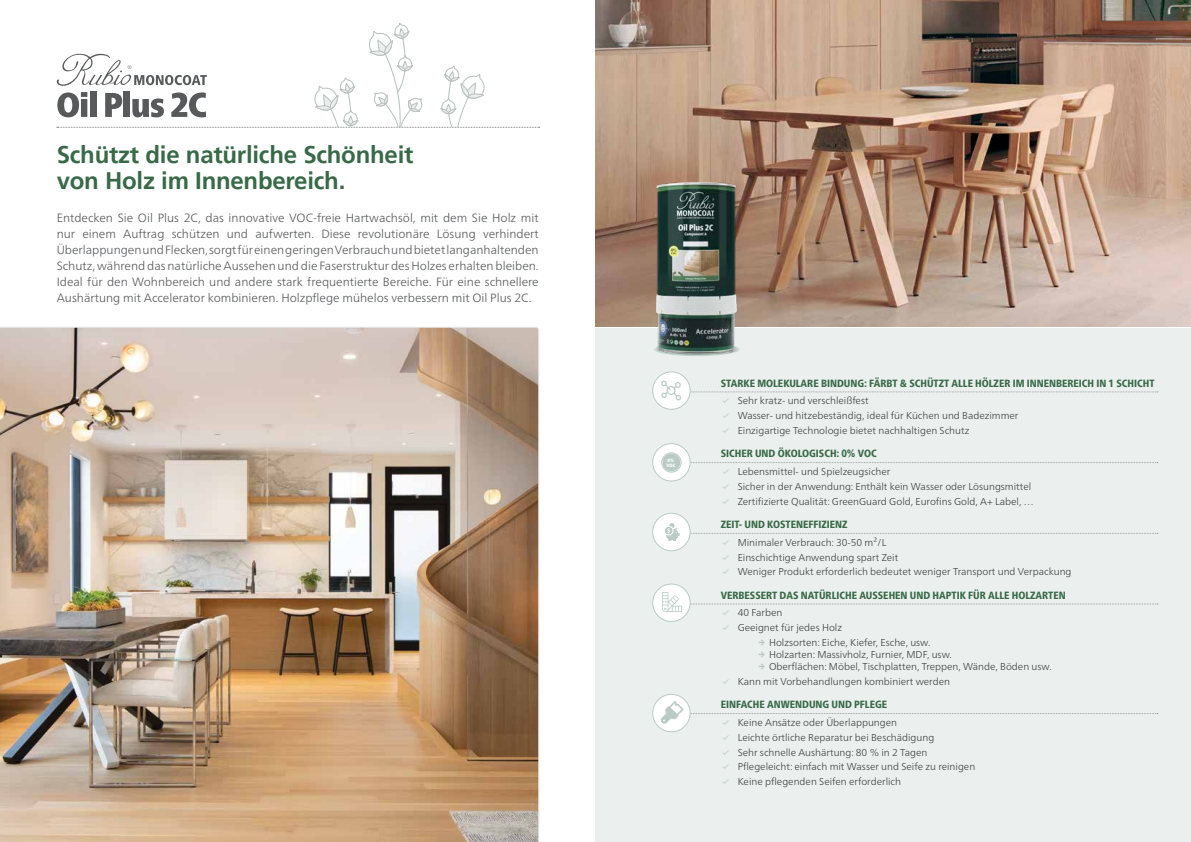
<style>
.page{position:relative;width:1191px;height:842px;background:#fff}
.page>*{position:absolute;margin:0;border:0;box-sizing:border-box;transform-origin:0 0}
.t1{font:700 24px/26px "Frutiger LT Pro";letter-spacing:-.01em;color:#396a48}
.t2{font:300 12px/16px "Frutiger Neue LTW1 G";color:#58595b;text-align:justify}
.t3{font:800 condensed 10.5px "Frutiger Neue LTW1 G";color:#396a48}
.t4{font:300 10px/14.8px "Frutiger Neue LTW1 G";color:#414042}
.t5{font:900 condensed 4.7px/4.7px "Frutiger Neue LTW1 G";color:#fff}
.s1{font-family:"icofont";font-weight:400;color:#b9cbc4}
</style>
<div class="page">
<img style="left:0;top:327px;width:539px;height:515px">
<img style="left:595px;top:0;width:596px;height:327px">
<svg style="left:57px;top:23px;width:482px;height:105px"></svg>
<div style="left:595px;top:328px;width:596px;height:514px;background:#ebf0ee"></div>
<svg style="left:653px;top:342px;width:87px;height:14px"></svg>
<img style="left:657px;top:183px;width:81px;height:172px">
<svg style="left:690px;top:462px;width:468px;height:1px"></svg>
<div style="left:652px;top:372px;width:38px;height:37px;background:#fff;border-radius:50%"></div>
<div style="left:652px;top:371px;width:38px;height:39px;border:1px solid #b9cbc4;border-radius:50%"></div>
<div style="left:652px;top:694px;width:38px;height:38px;background:#fff;border-radius:50%"></div>
<div style="left:652px;top:694px;width:38px;height:38px;border:1px solid #b9cbc4;border-radius:50%"></div>
<div style="left:652px;top:513px;width:38px;height:38px;background:#fff;border-radius:50%"></div>
<div style="left:652px;top:513px;width:38px;height:38px;border:1px solid #b9cbc4;border-radius:50%"></div>
<svg style="left:665px;top:523px;width:493px;height:18px"></svg>
<div style="left:652px;top:444px;width:38px;height:37px;background:#fff;border-radius:50%"></div>
<div style="left:652px;top:443px;width:38px;height:38px;border:1px solid #b9cbc4;border-radius:50%"></div>
<div style="left:662px;top:453px;width:18px;height:18px;background:#b9cbc4;border-radius:50%"></div>
<div style="left:661px;top:453px;width:20px;height:19px;border:1px solid #b9cbc4;border-radius:50%"></div>
<svg style="left:660px;top:701px;width:498px;height:23px"></svg>
<svg style="left:661px;top:381px;width:497px;height:19px"></svg>
<div style="left:652px;top:584px;width:38px;height:37px;background:#fff;border-radius:50%"></div>
<div style="left:652px;top:583px;width:38px;height:39px;border:1px solid #b9cbc4;border-radius:50%"></div>
<svg style="left:662px;top:592px;width:496px;height:20px"></svg>
<h1 class="t1" style="left:57px;top:142px;width:358px">Schützt die natürliche Schönheit von Holz im Innenbereich.</h1>
<p class="t2" style="left:57px;top:209px;width:483px">Entdecken Sie Oil Plus 2C, das innovative VOC-freie Hartwachsöl, mit dem Sie Holz mit nur einem Auftrag schützen und aufwerten. Diese revolutionäre Lösung verhindert Überlappungen und Flecken, sorgt für einen geringen Verbrauch und bietet langanhaltenden Schutz, während das natürliche Aussehen und die Faserstruktur des Holzes erhalten bleiben.<br>Ideal für den Wohnbereich und andere stark frequentierte Bereiche. Für eine schnellere Aushärtung mit Accelerator kombinieren. Holzpflege mühelos verbessern mit Oil Plus 2C.</p>
<p class="t5" style="left:666px;top:457px;width:10px">0%<br>VOC</p>
<p class="t3" style="left:720px;top:375px;width:435px">STARKE MOLEKULARE BINDUNG: FÄRBT &amp; SCHÜTZT ALLE HÖLZER IM INNENBEREICH IN 1 SCHICHT</p>
<p class="t4" style="left:720px;top:393px;width:299px"><span class="s1">ۖ</span> Sehr kratz- und verschleißfest<br><span class="s1">ۖ</span> Wasser- und hitzebeständig, ideal für Küchen und Badezimmer <span class="s1">ۖ</span> Einzigartige Technologie bietet nachhaltigen Schutz</p>
<p class="t3" style="left:720px;top:446px;width:158px">SICHER UND ÖKOLOGISCH: 0% VOC</p>
<p class="t4" style="left:720px;top:463px;width:314px"><span class="s1">ۖ</span> Lebensmittel- und Spielzeugsicher<br><span class="s1">ۖ</span> Sicher in der Anwendung: Enthält kein Wasser oder Lösungsmittel <span class="s1">ۖ</span> Zertifizierte Qualität: GreenGuard Gold, Eurofins Gold, A+ Label, …</p>
<p class="t3" style="left:720px;top:516px;width:128px">ZEIT- UND KOSTENEFFIZIENZ</p>
<p class="t4" style="left:720px;top:534px;width:352px"><span class="s1">ۖ</span> Minimaler Verbrauch: 30-50 m²/L<br><span class="s1">ۖ</span> Einschichtige Anwendung spart Zeit<br><span class="s1">ۖ</span> Weniger Produkt erforderlich bedeutet weniger Transport und Verpackung</p>
<p class="t3" style="left:720px;top:587px;width:347px">VERBESSERT DAS NATÜRLICHE AUSSEHEN UND HAPTIK FÜR ALLE HOLZARTEN</p>
<p class="t4" style="left:720px;top:605px;width:63px"><span class="s1">ۖ</span> 40 Farben</p>
<p class="t4" style="left:720px;top:620px;width:123px"><span class="s1">ۖ</span> Geeignet für jedes Holz</p>
<p class="t4" style="left:769px;top:634px;width:163px">Holzsorten: Eiche, Kiefer, Esche, usw.</p>
<p class="t4" style="left:769px;top:648px;width:284px;line-height:12px">Holzarten: Massivholz, Furnier, MDF, usw.<br>Oberflächen: Möbel, Tischplatten, Treppen, Wände, Böden usw.</p>
<p class="t4" style="left:720px;top:673px;width:231px"><span class="s1">ۖ</span> Kann mit Vorbehandlungen kombiniert werden</p>
<p class="t3" style="left:720px;top:696px;width:168px">EINFACHE ANWENDUNG UND PFLEGE</p>
<p class="t4" style="left:720px;top:714px;width:256px"><span class="s1">ۖ</span> Keine Ansätze oder Überlappungen<br><span class="s1">ۖ</span> Leichte örtliche Reparatur bei Beschädigung<br><span class="s1">ۖ</span> Sehr schnelle Aushärtung: 80 % in 2 Tagen<br><span class="s1">ۖ</span> Pflegeleicht: einfach mit Wasser und Seife zu reinigen <span class="s1">ۖ</span> Keine pflegenden Seifen erforderlich</p>
</div>
